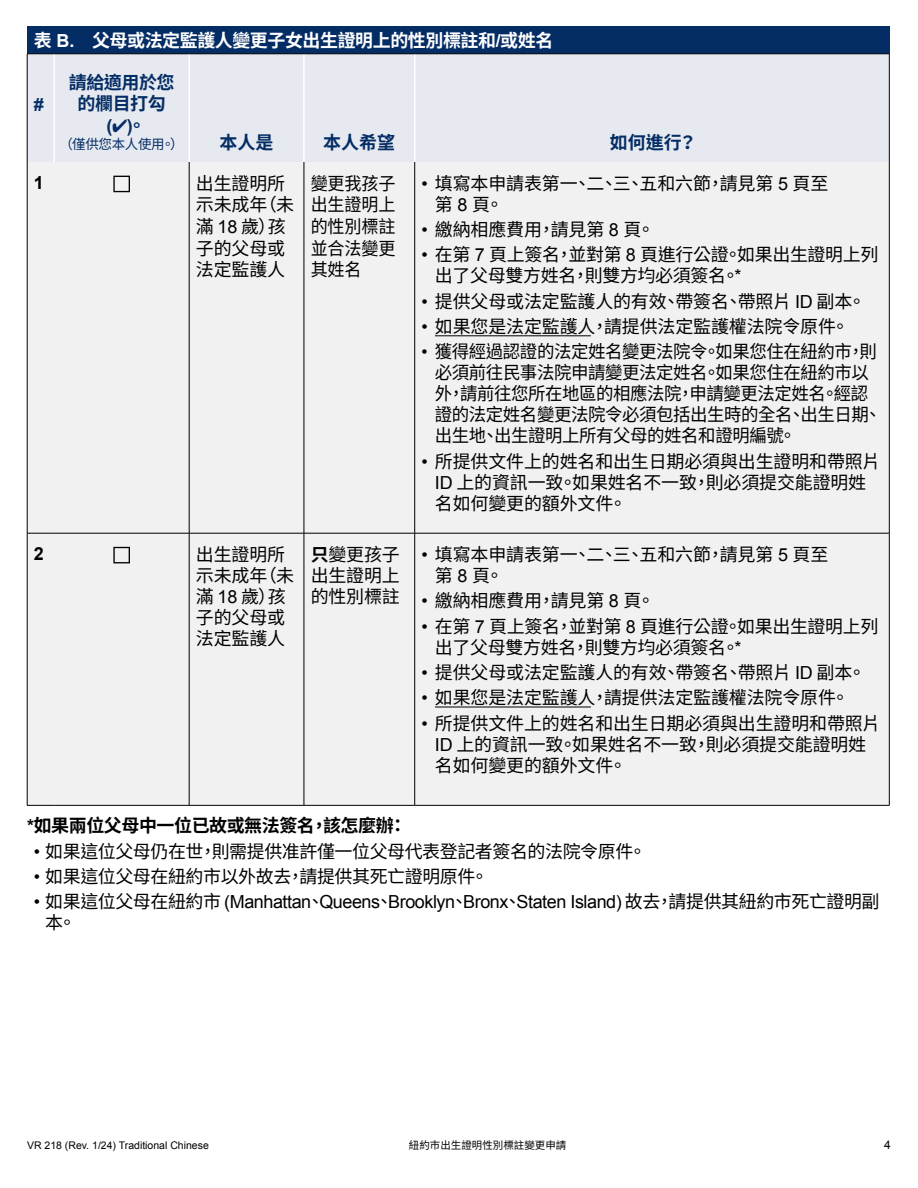
<style>
.page{position:relative;width:918px;height:1188px;background:#fff}
.page>*{position:absolute;margin:0;border:0;box-sizing:border-box;transform-origin:0 0}
.t1{font:18px/21px "Noto Sans CJ Ktc";letter-spacing:-.01em;color:#000}
.t2{font:18px "Arial";letter-spacing:-.025em;color:#000}
.t3{font:700 18px "Noto Sans CJ Ktc";letter-spacing:-.025em;color:#fff}
.t4{font:700 18px/21.6px "Noto Sans CJ Ktc";letter-spacing:-.025em;color:#052d65;text-align:center}
.t5{font:18px/21.6px "Noto Sans CJ Ktc";letter-spacing:-.01em;color:#000;text-align:justify;scale:.95 1}
.t6{font:700 18px "Noto Sans CJ Ktc";letter-spacing:-.025em;color:#000}
.t7{font:700 18px "Arial";color:#052d65}
.t8{font:700 18px "Arial";color:#000}
.t9{font:13.5px "Noto Sans CJ Ktc";letter-spacing:-.025em;color:#052d65}
.t10{font:12px "Arial";color:#000}
.t11{font:10.5px "Arial";color:#000}
.t12{font:10.5px "Noto Sans CJ Ktc";color:#000}
.s1{font-family:"Arial"}
.s2{font-family:"Noto Sans CJ Ktc"}
.s3{font-weight:700}
</style>
<div class="page">
<div style="left:27px;top:26px;width:862px;height:28px;background:#052d65"></div>
<div style="left:28px;top:55px;width:861px;height:107px;background:#e6eaf0"></div>
<div style="left:28px;top:162px;width:861px;height:643px;background:#f1f1f2"></div>
<hr style="left:189px;top:162px;width:1px;height:371px;background:#000">
<hr style="left:304px;top:162px;width:1px;height:371px;background:#000">
<hr style="left:414px;top:162px;width:1px;height:371px;background:#000">
<svg style="left:28px;top:533px;width:26px;height:1px"></svg>
<hr style="left:54px;top:533px;width:135px;height:1px;background:#000">
<hr style="left:189px;top:533px;width:115px;height:1px;background:#000">
<hr style="left:189px;top:533px;width:1px;height:272px;background:#000">
<hr style="left:304px;top:533px;width:111px;height:1px;background:#000">
<hr style="left:304px;top:533px;width:1px;height:272px;background:#000">
<hr style="left:415px;top:533px;width:475px;height:1px;background:#000">
<hr style="left:414px;top:533px;width:1px;height:272px;background:#000">
<hr style="left:53px;top:54px;width:2px;height:108px;background:#fff">
<hr style="left:188px;top:54px;width:2px;height:108px;background:#fff">
<hr style="left:303px;top:54px;width:2px;height:108px;background:#fff">
<hr style="left:414px;top:54px;width:1px;height:108px;background:#fff">
<svg style="left:28px;top:54px;width:26px;height:1px"></svg>
<hr style="left:27px;top:54px;width:1px;height:108px;background:#000">
<hr style="left:54px;top:54px;width:135px;height:1px;background:#000">
<hr style="left:189px;top:54px;width:115px;height:1px;background:#000">
<hr style="left:304px;top:54px;width:111px;height:1px;background:#000">
<hr style="left:415px;top:54px;width:475px;height:1px;background:#000">
<hr style="left:889px;top:54px;width:1px;height:108px;background:#000">
<hr style="left:27px;top:162px;width:1px;height:371px;background:#000">
<hr style="left:889px;top:162px;width:1px;height:371px;background:#000">
<hr style="left:27px;top:533px;width:1px;height:272px;background:#000">
<hr style="left:889px;top:533px;width:1px;height:272px;background:#000">
<svg style="left:27px;top:805px;width:27px;height:1px"></svg>
<hr style="left:54px;top:805px;width:135px;height:1px;background:#000">
<hr style="left:189px;top:805px;width:115px;height:1px;background:#000">
<hr style="left:304px;top:805px;width:111px;height:1px;background:#000">
<hr style="left:415px;top:805px;width:475px;height:1px;background:#000">
<svg style="left:113px;top:176px;width:17px;height:16px"></svg>
<hr style="left:435px;top:335px;width:156px;height:1px;background:#000">
<svg style="left:113px;top:547px;width:17px;height:16px"></svg>
<hr style="left:435px;top:707px;width:156px;height:1px;background:#000">
<p class="t3" style="left:34px;top:30px;width:521px">表 <span class="s1">B.</span> 父母或法定監護人變更子女出生證明上的性別標註和<span class="s1">/</span>或姓名</p>
<p class="t7" style="left:34px;top:93px;width:12px">#</p>
<p class="t4" style="left:69px;top:72px;width:107px">請給適用於您的欄目打勾</p>
<p class="t7" style="left:107px;top:114px;width:41px">(✔)<span class="s2">。</span></p>
<p class="t9" style="left:60px;top:136px;width:126px">（僅供您本人使用。）</p>
<p class="t4" style="left:220px;top:131px;width:55px">本人是</p>
<p class="t4" style="left:323px;top:131px;width:73px">本人希望</p>
<p class="t4" style="left:610px;top:131px;width:89px">如何進行？</p>
<p class="t8" style="left:34px;top:170px;width:12px">1</p>
<p class="t1" style="left:196px;top:173px;width:100px;line-height:21.6px">出生證明所示未成年（未滿 <span class="s1">18</span> 歲）孩子的父母或法定監護人</p>
<p class="t5" style="left:311px;top:173px;width:91px">變更我孩子出生證明上的性別標註並合法變更其姓名</p>
<p class="t1" style="left:435px;top:173px;width:395px;text-indent:-14px"><span class="s1">•</span> 填寫本申請表第一、二、三、五和六節，請見第 <span class="s1">5</span> 頁至第 <span class="s1">8</span> 頁。</p>
<p class="t1" style="left:421px;top:219px;width:235px"><span class="s1">•</span> 繳納相應費用，請見第 <span class="s1">8</span> 頁。</p>
<p class="t1" style="left:435px;top:245px;width:445px;text-indent:-14px"><span class="s1">•</span> 在第 <span class="s1">7</span> 頁上簽名，並對第 <span class="s1">8</span> 頁進行公證。如果出生證明上列出了父母雙方姓名，則雙方均必須簽名。<span class="s1">*</span></p>
<p class="t1" style="left:421px;top:291px;width:446px"><span class="s1">•</span> 提供父母或法定監護人的有效、帶簽名、帶照片 <span class="s1">ID</span> 副本。</p>
<p class="t1" style="left:421px;top:316px;width:429px"><span class="s1">•</span> 如果您是法定監護人，請提供法定監護權法院令原件。</p>
<p class="t1" style="left:435px;top:342px;width:448px;text-indent:-13px"><span class="s1">•</span> 獲得經過認證的法定姓名變更法院令。如果您住在紐約市，則必須前往民事法院申請變更法定姓名。如果您住在紐約市以外，請前往您所在地區的相應法院，申請變更法定姓名。經認證的法定姓名變更法院令必須包括出生時的全名、出生日期、出生地、出生證明上所有父母的姓名和證明編號。</p>
<p class="t1" style="left:435px;top:451px;width:447px;text-indent:-14px"><span class="s1">•</span> 所提供文件上的姓名和出生日期必須與出生證明和帶照片<br><span class="s1">ID</span> 上的資訊一致。如果姓名不一致，則必須提交能證明姓名如何變更的額外文件。</p>
<p class="t8" style="left:34px;top:542px;width:12px">2</p>
<p class="t1" style="left:196px;top:544px;width:100px">出生證明所示未成年（未滿 <span class="s1">18</span> 歲）孩子的父母或法定監護人</p>
<p class="t1" style="left:311px;top:544px;width:91px;text-align:justify"><span class="s3">只</span>變更孩子出生證明上的性別標註</p>
<p class="t1" style="left:435px;top:544px;width:395px;text-indent:-14px"><span class="s1">•</span> 填寫本申請表第一、二、三、五和六節，請見第 <span class="s1">5</span> 頁至第 <span class="s1">8</span> 頁。</p>
<p class="t1" style="left:421px;top:591px;width:235px"><span class="s1">•</span> 繳納相應費用，請見第 <span class="s1">8</span> 頁。</p>
<p class="t1" style="left:435px;top:616px;width:445px;text-indent:-14px"><span class="s1">•</span> 在第 <span class="s1">7</span> 頁上簽名，並對第 <span class="s1">8</span> 頁進行公證。如果出生證明上列出了父母雙方姓名，則雙方均必須簽名。<span class="s1">*</span></p>
<p class="t1" style="left:421px;top:662px;width:446px"><span class="s1">•</span> 提供父母或法定監護人的有效、帶簽名、帶照片 <span class="s1">ID</span> 副本。</p>
<p class="t1" style="left:421px;top:688px;width:429px"><span class="s1">•</span> 如果您是法定監護人，請提供法定監護權法院令原件。</p>
<p class="t1" style="left:435px;top:713px;width:447px;text-indent:-14px"><span class="s1">•</span> 所提供文件上的姓名和出生日期必須與出生證明和帶照片<br><span class="s1">ID</span> 上的資訊一致。如果姓名不一致，則必須提交能證明姓名如何變更的額外文件。</p>
<p class="t6" style="left:27px;top:815px;width:381px"><span class="s1">*</span>如果兩位父母中一位已故或無法簽名，該怎麼辦：</p>
<p class="t1" style="left:34px;top:841px;width:614px"><span class="s1">•</span> 如果這位父母仍在世，則需提供准許僅一位父母代表登記者簽名的法院令原件。</p>
<p class="t1" style="left:34px;top:866px;width:456px"><span class="s1">•</span> 如果這位父母在紐約市以外故去，請提供其死亡證明原件。</p>
<p class="t2" style="left:34px;top:890px;width:847px">• <span class="s2">如果這位父母在紐約市</span> (Manhattan<span class="s2">、</span>Queens<span class="s2">、</span>Brooklyn<span class="s2">、</span>Bronx<span class="s2">、</span>Staten Island) <span class="s2">故去，請提供其紐約市死亡證明副</span></p>
<p class="t1" style="left:45px;top:913px;width:33px">本。</p>
<p class="t11" style="left:27px;top:1139px;width:183px">VR 218 (Rev. 1/24) Traditional Chinese</p>
<p class="t12" style="left:409px;top:1139px;width:159px">紐約市出生證明性別標註變更申請</p>
<p class="t10" style="left:884px;top:1137px;width:8px">4</p>
</div>
